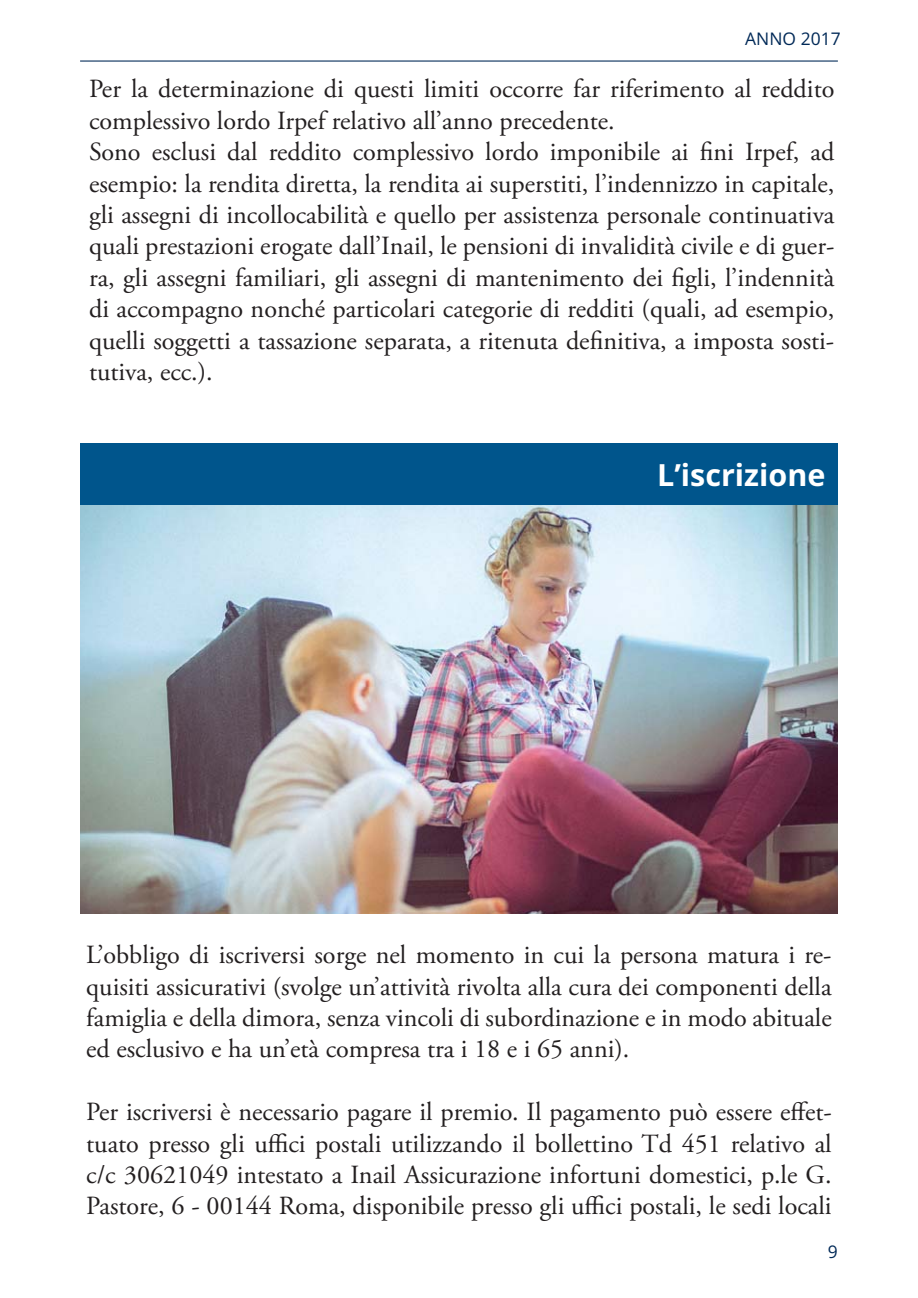
<style>
.page{position:relative;width:918px;height:1298px;background:#fff}
.page>*{position:absolute;margin:0;border:0;box-sizing:border-box;transform-origin:0 0}
.t1{font:700 30.6px "Open Sans";color:#fff}
.t2{font:26.2px/31.4px "Adobe Garamond Pro";color:#231f20;text-align:justify}
.t3{font:17.4px "Open Sans";color:#002957}
</style>
<div class="page">
<hr style="left:80px;top:61px;width:758px;height:1px;background:#002957">
<div style="left:80px;top:443px;width:758px;height:62px;background:#00558c"></div>
<img style="left:80px;top:505px;width:758px;height:408px">
<p class="t3" style="left:745px;top:28px;width:97px">ANNO 2017</p>
<p class="t2" style="left:89px;top:76px;width:747px;text-align:left">Per la determinazione di questi limiti occorre far riferimento al reddito complessivo lordo Irpef relativo all’anno precedente.<br>Sono esclusi dal reddito complessivo lordo imponibile ai fini Irpef, ad esempio: la rendita diretta, la rendita ai superstiti, l’indennizzo in capitale, gli assegni di incollocabilità e quello per assistenza personale continuativa quali prestazioni erogate dall’Inail, le pensioni di invalidità civile e di guer&shy;ra, gli assegni familiari, gli assegni di mantenimento dei figli, l’indennità di accompagno nonché particolari categorie di redditi (quali, ad esempio, quelli soggetti a tassazione separata, a ritenuta definitiva, a imposta sosti&shy;tutiva, ecc.).</p>
<p class="t1" style="left:657px;top:463px;width:170px">L’iscrizione</p>
<p class="t2" style="left:86px;top:942px;width:747px">L’obbligo di iscriversi sorge nel momento in cui la persona matura i re&shy;quisiti assicurativi (svolge un’attività rivolta alla cura dei componenti della famiglia e della dimora, senza vincoli di subordinazione e in modo abituale ed esclusivo e ha un’età compresa tra i 18 e i 65 anni).</p>
<p class="t2" style="left:86px;top:1099px;width:747px">Per iscriversi è necessario pagare il premio. Il pagamento può essere effet&shy;tuato presso gli uffici postali utilizzando il bollettino Td 451 relativo al c/c 30621049 intestato a Inail Assicurazione infortuni domestici, p.le G.<br>Pastore, 6 - 00144 Roma, disponibile presso gli uffici postali, le sedi locali</p>
<p class="t3" style="left:828px;top:1242px;width:11px">9</p>
</div>
